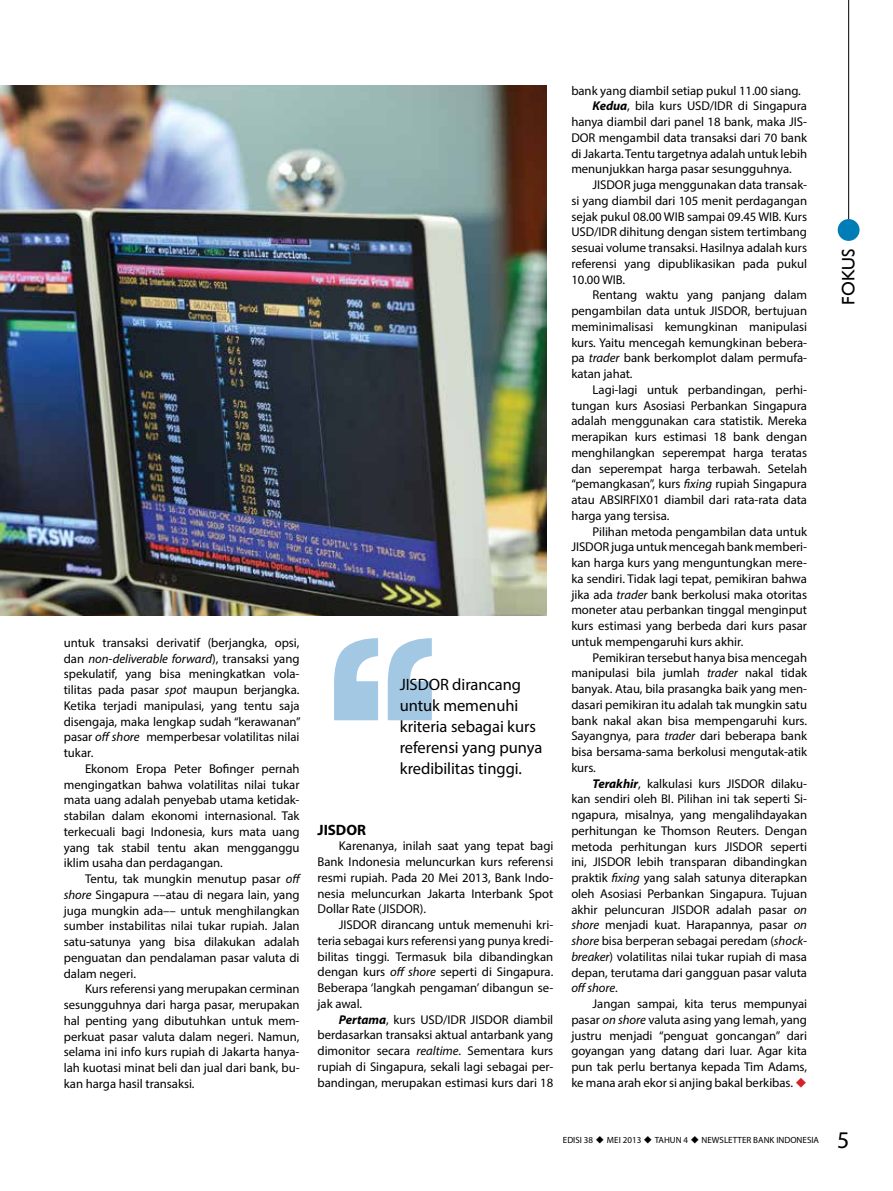
<style>
.page{position:relative;width:893px;height:1191px;background:#fff}
.page>*{position:absolute;margin:0;border:0;box-sizing:border-box;transform-origin:0 0}
.t1{font:24px "Myriad Pro";color:#000}
.t2{font:18px "Gill Sans";color:#000}
.t3{font:16.5px/21px "Myriad Pro";letter-spacing:-.005em;color:#000}
.t4{font:700 15px "Myriad Pro";letter-spacing:-.005em;color:#000}
.t5{font:12.75px/15.8px "Myriad Pro";letter-spacing:-.005em;color:#000;text-align:justify}
.t6{font:italic 12.75px "Myriad Pro";letter-spacing:-.005em;color:#000}
.t7{font:9px "Myriad Pro";color:#000}
.s1{font-style:italic}
.s2{font-weight:700;font-style:italic}
.s3{font-style:normal}
.s4{color:#d2232a}
</style>
<div class="page">
<img style="left:0;top:85px;width:547px;height:531px">
<hr style="left:848px;top:0;width:1px;height:230px;background:#000">
<div style="left:838px;top:219px;width:21px;height:22px;background:#007db7;border-radius:50%"></div>
<svg style="left:334px;top:638px;width:98px;height:82px"></svg>
<p class="t5" style="left:64px;top:634px;width:238px">untuk transaksi derivatif (berjangka, opsi, dan <span class="s1">non-deliverable forward</span>), transaksi yang spekulatif, yang bisa meningkatkan vola&shy;tilitas pada pasar <span class="s1">spot</span> maupun berjangka.<br>Ketika terjadi manipulasi, yang tentu saja disengaja, maka lengkap sudah “kerawanan” pasar <span class="s1">off shore</span> memperbesar volatilitas nilai tukar.</p>
<p class="t5" style="left:64px;top:760px;width:237px;text-indent:21px">Ekonom Eropa Peter Bofinger pernah mengingatkan bahwa volatilitas nilai tukar mata uang adalah penyebab utama ketidak&shy;stabilan dalam ekonomi internasional. Tak terkecuali bagi Indonesia, kurs mata uang yang tak stabil tentu akan mengganggu iklim usaha dan perdagangan.</p>
<p class="t5" style="left:64px;top:870px;width:239px;text-indent:21px">Tentu, tak mungkin menutup pasar <span class="s1">off shore</span> Singapura ––atau di negara lain, yang juga mungkin ada–– untuk menghilangkan sumber instabilitas nilai tukar rupiah. Jalan satu-satunya yang bisa dilakukan adalah penguatan dan pendalaman pasar valuta di dalam negeri.</p>
<p class="t5" style="left:64px;top:981px;width:237px;text-indent:21px">Kurs referensi yang merupakan cerminan sesungguhnya dari harga pasar, merupakan hal penting yang dibutuhkan untuk mem&shy;perkuat pasar valuta dalam negeri. Namun, selama ini info kurs rupiah di Jakarta hanya&shy;lah kuotasi minat beli dan jual dari bank, bu&shy;kan harga hasil transaksi.</p>
<p class="t3" style="left:400px;top:673px;width:144px">JISDOR dirancang untuk memenuhi kriteria sebagai kurs referensi yang punya kredibilitas tinggi.</p>
<p class="t4" style="left:318px;top:819px;width:50px">JISDOR</p>
<p class="t5" style="left:318px;top:838px;width:237px;text-indent:21px">Karenanya, inilah saat yang tepat bagi Bank Indonesia meluncurkan kurs referensi resmi rupiah. Pada 20 Mei 2013, Bank Indo&shy;nesia meluncurkan Jakarta Interbank Spot Dollar Rate (JISDOR).</p>
<p class="t5" style="left:318px;top:916px;width:237px;text-indent:21px">JISDOR dirancang untuk memenuhi kri&shy;teria sebagai kurs referensi yang punya kredi&shy;bilitas tinggi. Termasuk bila dibandingkan dengan kurs <span class="s1">off shore</span> seperti di Singapura.<br>Beberapa ‘langkah pengaman’ dibangun se&shy;jak awal.</p>
<p class="t5" style="left:318px;top:1011px;width:237px;text-indent:21px"><span class="s2">Pertama</span>, kurs USD/IDR JISDOR diambil berdasarkan transaksi aktual antarbank yang dimonitor secara <span class="s1">realtime</span>. Sementara kurs rupiah di Singapura, sekali lagi sebagai per&shy;bandingan, merupakan estimasi kurs dari 18</p>
<p class="t5" style="left:571px;top:82px;width:231px">bank yang diambil setiap pukul 11.00 siang.</p>
<p class="t5" style="left:593px;top:98px;width:216px"><span class="s2">Kedua</span>, bila kurs USD/IDR di Singapura</p>
<p class="t5" style="left:571px;top:114px;width:237px">hanya diambil dari panel 18 bank, maka JIS-</p>
<p class="t5" style="left:571px;top:129px;width:237px">DOR mengambil data transaksi dari 70 bank</p>
<p class="t5" style="left:571px;top:145px;width:237px">di Jakarta. Tentu targetnya adalah untuk lebih</p>
<p class="t5" style="left:571px;top:161px;width:222px">menunjukkan harga pasar sesungguhnya.</p>
<p class="t5" style="left:593px;top:177px;width:216px">JISDOR juga menggunakan data transak-</p>
<p class="t5" style="left:571px;top:192px;width:237px">si yang diambil dari 105 menit perdagangan</p>
<p class="t5" style="left:571px;top:208px;width:237px">sejak pukul 08.00 WIB sampai 09.45 WIB. Kurs</p>
<p class="t5" style="left:571px;top:224px;width:237px">USD/IDR dihitung dengan sistem tertimbang</p>
<p class="t5" style="left:571px;top:240px;width:237px">sesuai volume transaksi. Hasilnya adalah kurs</p>
<p class="t5" style="left:571px;top:255px;width:237px">referensi yang dipublikasikan pada pukul</p>
<p class="t5" style="left:571px;top:271px;width:55px">10.00 WIB.</p>
<p class="t5" style="left:593px;top:287px;width:216px">Rentang waktu yang panjang dalam</p>
<p class="t5" style="left:571px;top:303px;width:237px">pengambilan data untuk JISDOR, bertujuan</p>
<p class="t5" style="left:571px;top:318px;width:237px">meminimalisasi kemungkinan manipulasi</p>
<p class="t5" style="left:571px;top:334px;width:237px">kurs. Yaitu mencegah kemungkinan bebera-</p>
<p class="t5" style="left:571px;top:350px;width:237px">pa <span class="s1">trader</span> bank berkomplot dalam permufa-</p>
<p class="t5" style="left:571px;top:366px;width:63px">katan jahat.</p>
<p class="t5" style="left:593px;top:381px;width:216px">Lagi-lagi untuk perbandingan, perhi-</p>
<p class="t5" style="left:571px;top:397px;width:237px">tungan kurs Asosiasi Perbankan Singapura</p>
<p class="t5" style="left:571px;top:413px;width:237px">adalah menggunakan cara statistik. Mereka</p>
<p class="t5" style="left:571px;top:429px;width:237px">merapikan kurs estimasi 18 bank dengan</p>
<p class="t5" style="left:571px;top:444px;width:237px">menghilangkan seperempat harga teratas</p>
<p class="t5" style="left:571px;top:460px;width:237px">dan seperempat harga terbawah. Setelah</p>
<p class="t5" style="left:571px;top:476px;width:237px">“pemangkasan”, kurs <span class="s1">fixing</span> rupiah Singapura</p>
<p class="t5" style="left:571px;top:492px;width:237px">atau ABSIRFIX01 diambil dari rata-rata data</p>
<p class="t5" style="left:571px;top:507px;width:100px">harga yang tersisa.</p>
<p class="t5" style="left:593px;top:523px;width:216px">Pilihan metoda pengambilan data untuk</p>
<p class="t5" style="left:571px;top:539px;width:237px">JISDOR juga untuk mencegah bank memberi-</p>
<p class="t5" style="left:571px;top:555px;width:237px">kan harga kurs yang menguntungkan mere-</p>
<p class="t5" style="left:571px;top:570px;width:237px">ka sendiri. Tidak lagi tepat, pemikiran bahwa</p>
<p class="t5" style="left:571px;top:586px;width:237px">jika ada <span class="s1">trader</span> bank berkolusi maka otoritas</p>
<p class="t5" style="left:571px;top:602px;width:237px">moneter atau perbankan tinggal menginput</p>
<p class="t5" style="left:571px;top:618px;width:237px">kurs estimasi yang berbeda dari kurs pasar</p>
<p class="t5" style="left:571px;top:633px;width:173px">untuk mempengaruhi kurs akhir.</p>
<p class="t5" style="left:593px;top:649px;width:216px">Pemikiran tersebut hanya bisa mencegah</p>
<p class="t5" style="left:571px;top:665px;width:237px">manipulasi bila jumlah <span class="s1">trader</span> nakal tidak</p>
<p class="t5" style="left:571px;top:681px;width:236px">banyak. Atau, bila prasangka baik yang men-</p>
<p class="t5" style="left:571px;top:696px;width:237px">dasari pemikiran itu adalah tak mungkin satu</p>
<p class="t5" style="left:571px;top:712px;width:237px">bank nakal akan bisa mempengaruhi kurs.</p>
<p class="t5" style="left:571px;top:728px;width:237px">Sayangnya, para <span class="s1">trader</span> dari beberapa bank</p>
<p class="t5" style="left:571px;top:744px;width:237px">bisa bersama-sama berkolusi mengutak-atik</p>
<p class="t5" style="left:571px;top:759px;width:26px">kurs.</p>
<p class="t5" style="left:593px;top:775px;width:216px"><span class="s2">Terakhir</span>, kalkulasi kurs JISDOR dilaku-</p>
<p class="t5" style="left:571px;top:791px;width:237px">kan sendiri oleh BI. Pilihan ini tak seperti Si-</p>
<p class="t5" style="left:571px;top:807px;width:237px">ngapura, misalnya, yang mengalihdayakan</p>
<p class="t5" style="left:571px;top:822px;width:237px">perhitungan ke Thomson Reuters. Dengan</p>
<p class="t5" style="left:571px;top:838px;width:237px">metoda perhitungan kurs JISDOR seperti</p>
<p class="t5" style="left:571px;top:854px;width:237px">ini, JISDOR lebih transparan dibandingkan</p>
<p class="t5" style="left:571px;top:870px;width:237px">praktik <span class="s1">fixing</span> yang salah satunya diterapkan</p>
<p class="t5" style="left:571px;top:885px;width:237px">oleh Asosiasi Perbankan Singapura. Tujuan</p>
<p class="t5" style="left:571px;top:901px;width:237px">akhir peluncuran JISDOR adalah pasar <span class="s1">on</span></p>
<p class="t5" style="left:571px;top:917px;width:237px"><span class="s1">shore</span> menjadi kuat. Harapannya, pasar <span class="s1">on</span></p>
<p class="t5" style="left:571px;top:932px;width:237px"><span class="s1">shore</span> bisa berperan sebagai peredam (<span class="s1">shock-</span></p>
<p class="t5" style="left:571px;top:948px;width:237px"><span class="s1">breaker</span>) volatilitas nilai tukar rupiah di masa</p>
<p class="t5" style="left:571px;top:964px;width:237px">depan, terutama dari gangguan pasar valuta</p>
<p class="t6" style="left:571px;top:980px;width:48px">off shore<span class="s3">.</span></p>
<p class="t5" style="left:593px;top:995px;width:216px">Jangan sampai, kita terus mempunyai</p>
<p class="t5" style="left:571px;top:1011px;width:237px">pasar <span class="s1">on shore</span> valuta asing yang lemah, yang</p>
<p class="t5" style="left:571px;top:1027px;width:237px">justru menjadi “penguat goncangan” dari</p>
<p class="t5" style="left:571px;top:1043px;width:237px">goyangan yang datang dari luar. Agar kita</p>
<p class="t5" style="left:571px;top:1058px;width:237px">pun tak perlu bertanya kepada Tim Adams,</p>
<p class="t5" style="left:571px;top:1074px;width:237px">ke mana arah ekor si anjing bakal berkibas. <span class="s4">◆</span></p>
<h2 class="t2" style="left:838px;top:305px;width:56px;rotate:-90deg">fokus</h2>
<p class="t7" style="left:563px;top:1134px;width:258px">EDISI 38 ◆ mei 2013 ◆ TAHUN 4 ◆ NEWSLETTER BANK INDONESIA</p>
<h1 class="t1" style="left:837px;top:1125px;width:14px">5</h1>
</div>
